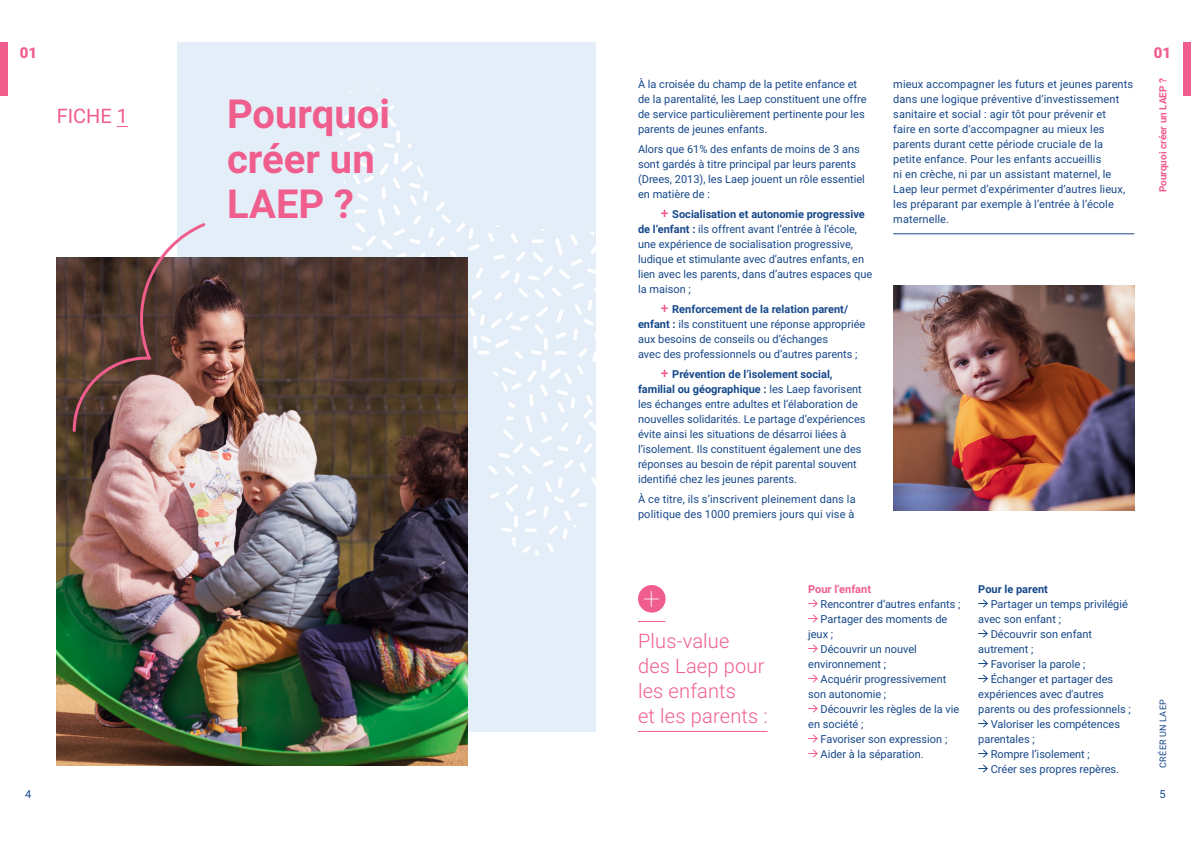
<style>
.page{position:relative;width:1191px;height:842px;background:#fff}
.page>*{position:absolute;margin:0;border:0;box-sizing:border-box;transform-origin:0 0}
.t1{font:700 40px/45px "Roboto";color:#f05e8d}
.t2{font:100 30.4px "Roboto";color:#fff}
.t3{font:300 20px/25px "Roboto";letter-spacing:.01em;color:#f05e8d}
.t4{font:20px "Roboto";color:#f05e8d}
.t5{font:900 15px "Roboto";color:#f05e8d}
.t6{font:11px/15px "Roboto";color:#16488b}
.t7{font:700 11px "Roboto";color:#f05e8d}
.t8{font:700 11px "Roboto";color:#16488b}
.t9{font:700 10px "Roboto";color:#f05e8d}
.t10{font:9px "Roboto";letter-spacing:.025em;color:#16488b}
.s1{font-weight:500;font-size:14px;color:#f05e8d}
.s2{font-weight:700}
</style>
<div class="page">
<div style="left:1183px;top:43px;width:8px;height:53px;background:#f05e8d"></div>
<div style="left:0;top:43px;width:8px;height:53px;background:#f05e8d"></div>
<div style="left:177px;top:43px;width:418px;height:689px;background:#e4eef8"></div>
<svg style="left:339px;top:105px;width:256px;height:450px"></svg>
<svg style="left:808px;top:599px;width:10px;height:24px"></svg>
<svg style="left:808px;top:644px;width:10px;height:9px"></svg>
<svg style="left:808px;top:674px;width:10px;height:9px"></svg>
<svg style="left:808px;top:704px;width:10px;height:9px"></svg>
<svg style="left:808px;top:734px;width:10px;height:24px"></svg>
<svg style="left:978px;top:599px;width:10px;height:9px"></svg>
<svg style="left:978px;top:629px;width:10px;height:9px"></svg>
<svg style="left:978px;top:659px;width:10px;height:24px"></svg>
<svg style="left:978px;top:719px;width:10px;height:9px"></svg>
<svg style="left:978px;top:749px;width:10px;height:24px"></svg>
<hr style="left:893px;top:234px;width:241px;height:1px;background:#16488b">
<img style="left:57px;top:258px;width:411px;height:507px">
<svg style="left:638px;top:621px;width:27px;height:1px"></svg>
<hr style="left:638px;top:731px;width:129px;height:1px;background:#f05e8d">
<div style="left:638px;top:585px;width:27px;height:28px;background:#f05e8d;border-radius:50%"></div>
<img style="left:893px;top:285px;width:241px;height:225px">
<svg style="left:71px;top:223px;width:137px;height:211px"></svg>
<h3 class="t5" style="left:20px;top:42px;width:19px">01</h3>
<h3 class="t5" style="left:1154px;top:42px;width:19px">01</h3>
<p class="t4" style="left:57px;top:101px;width:73px">FICHE 1</p>
<p class="t1" style="left:227px;top:89px;width:164px">Pourquoi créer un<br>LAEP ?</p>
<p class="t6" style="left:638px;top:76px;width:230px">À la croisée du champ de la petite enfance et de la parentalité, les Laep constituent une offre de service particulièrement pertinente pour les parents de jeunes enfants.</p>
<p class="t6" style="left:638px;top:141px;width:228px">Alors que 61% des enfants de moins de 3 ans sont gardés à titre principal par leurs parents (Drees, 2013), les Laep jouent un rôle essentiel en matière de :</p>
<p class="t6" style="left:638px;top:206px;width:236px;text-indent:23px"><span class="s1">+</span> <span class="s2">Socialisation et autonomie progressive de l’enfant :</span> ils offrent avant l’entrée à l’école, une expérience de socialisation progressive, ludique et stimulante avec d’autres enfants, en lien avec les parents, dans d’autres espaces que la maison ;</p>
<p class="t6" style="left:638px;top:301px;width:229px;text-indent:23px"><span class="s1">+</span> <span class="s2">Renforcement de la relation parent/ enfant :</span> ils constituent une réponse appropriée aux besoins de conseils ou d’échanges<br>avec des professionnels ou d’autres parents ;</p>
<p class="t6" style="left:638px;top:366px;width:229px;text-indent:23px"><span class="s1">+</span> <span class="s2">Prévention de l’isolement social, familial ou géographique :</span> les Laep favorisent les échanges entre adultes et l’élaboration de nouvelles solidarités. Le partage d’expériences évite ainsi les situations de désarroi liées à l’isolement. Ils constituent également une des réponses au besoin de répit parental souvent identifié chez les jeunes parents.</p>
<p class="t6" style="left:638px;top:491px;width:219px">À ce titre, ils s’inscrivent pleinement dans la politique des 1000 premiers jours qui vise à</p>
<p class="t6" style="left:893px;top:76px;width:241px">mieux accompagner les futurs et jeunes parents dans une logique préventive d’investissement sanitaire et social : agir tôt pour prévenir et<br>faire en sorte d‘accompagner au mieux les parents durant cette période cruciale de la petite enfance. Pour les enfants accueillis<br>ni en crèche, ni par un assistant maternel, le Laep leur permet d’expérimenter d’autres lieux, les préparant par exemple à l’entrée à l’école maternelle.</p>
<p class="t9" style="left:1155px;top:192px;width:116px;rotate:-90deg">Pourquoi créer un LAEP ?</p>
<p class="t2" style="left:643px;top:577px;width:19px">+</p>
<p class="t3" style="left:638px;top:627px;width:131px">Plus-value<br>des Laep pour les enfants<br>et les parents :</p>
<p class="t7" style="left:808px;top:581px;width:64px">Pour l’enfant</p>
<p class="t6" style="left:820px;top:596px;width:141px">Rencontrer d’autres enfants ;</p>
<p class="t6" style="left:820px;top:611px;width:128px">Partager des moments de</p>
<p class="t6" style="left:808px;top:626px;width:27px">jeux ;</p>
<p class="t6" style="left:820px;top:641px;width:98px">Découvrir un nouvel</p>
<p class="t6" style="left:808px;top:656px;width:79px">environnement ;</p>
<p class="t6" style="left:820px;top:671px;width:127px">Acquérir progressivement</p>
<p class="t6" style="left:808px;top:686px;width:80px">son autonomie ;</p>
<p class="t6" style="left:820px;top:701px;width:140px">Découvrir les règles de la vie</p>
<p class="t6" style="left:808px;top:716px;width:57px">en société ;</p>
<p class="t6" style="left:820px;top:731px;width:128px">Favoriser son expression ;</p>
<p class="t6" style="left:820px;top:746px;width:105px">Aider à la séparation.</p>
<p class="t8" style="left:978px;top:581px;width:71px">Pour le parent</p>
<p class="t6" style="left:990px;top:596px;width:139px">Partager un temps privilégié</p>
<p class="t6" style="left:978px;top:611px;width:84px">avec son enfant ;</p>
<p class="t6" style="left:990px;top:626px;width:103px">Découvrir son enfant</p>
<p class="t6" style="left:978px;top:641px;width:57px">autrement ;</p>
<p class="t6" style="left:990px;top:656px;width:96px">Favoriser la parole ;</p>
<p class="t6" style="left:990px;top:671px;width:124px">Échanger et partager des</p>
<p class="t6" style="left:978px;top:686px;width:127px">expériences avec d'autres</p>
<p class="t6" style="left:978px;top:701px;width:154px">parents ou des professionnels ;</p>
<p class="t6" style="left:990px;top:716px;width:131px">Valoriser les compétences</p>
<p class="t6" style="left:978px;top:731px;width:58px">parentales ;</p>
<p class="t6" style="left:990px;top:746px;width:101px">Rompre l’isolement ;</p>
<p class="t6" style="left:990px;top:761px;width:130px">Créer ses propres repères.</p>
<p class="t10" style="left:1156px;top:768px;width:70px;rotate:-90deg">CRÉER UN LAEP</p>
<p class="t6" style="left:25px;top:786px;width:8px">4</p>
<p class="t6" style="left:1159px;top:786px;width:8px">5</p>
</div>
